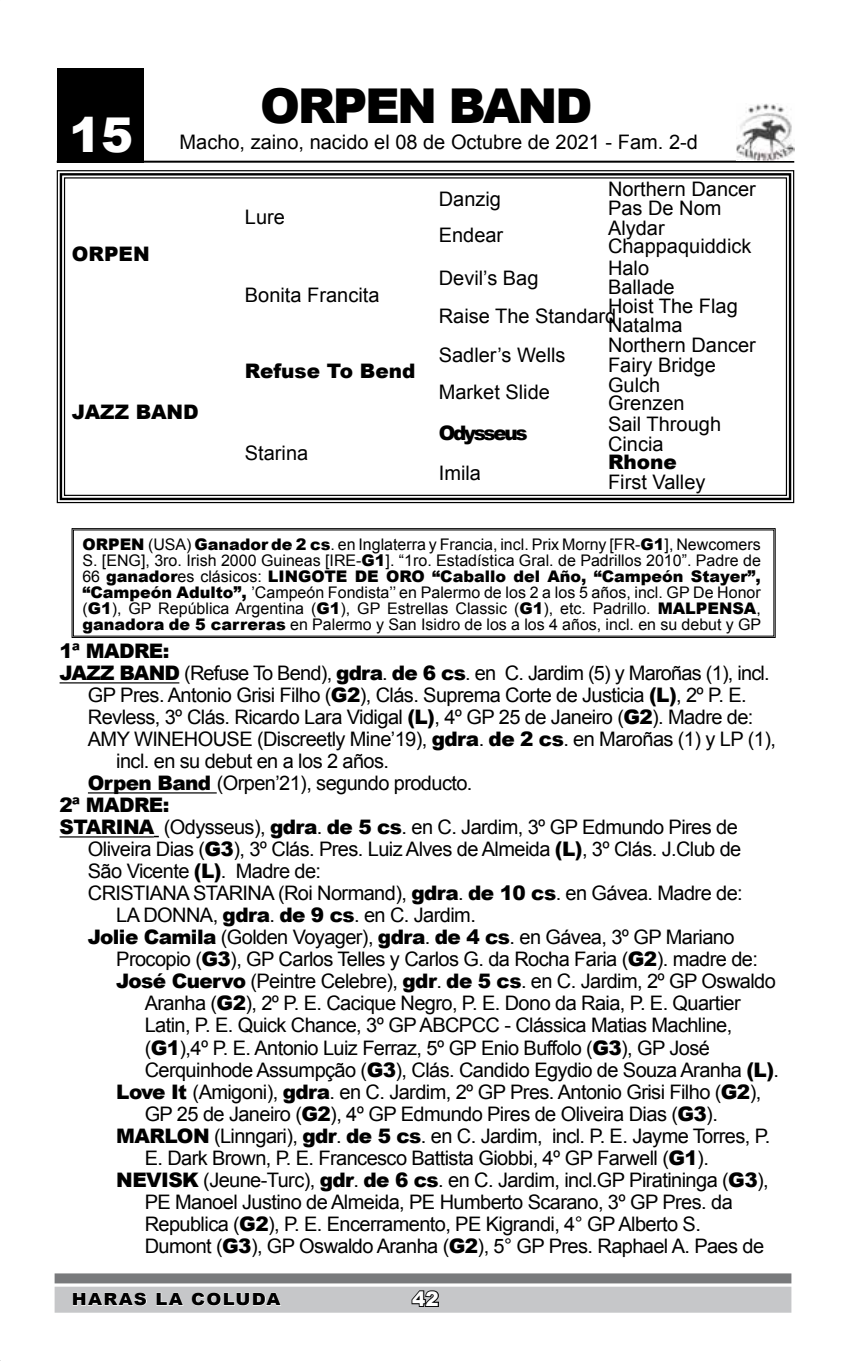
<style>
.page{position:relative;width:851px;height:1361px;background:#fff}
.page>*{position:absolute;margin:0;border:0;box-sizing:border-box;transform-origin:0 0}
.t1{font:900 48px "Arial";letter-spacing:-.05em;color:#000}
.t2{font:900 48px "Arial";color:#fff}
.t3{font:20px "Arial";letter-spacing:-.03em;color:#000}
.t4{font:20px "Arial";color:#000}
.t5{font:900 20px "Arial";letter-spacing:-.02em;color:#000}
.t6{font:900 20px "Arial";color:#000}
.t7{font:900 20px "Arial";letter-spacing:-.12em;color:#000}
.t8{font:900 20px "Arial";color:#fff}
.t9{font:900 16.8px "Arial";letter-spacing:.07em;color:#000;scale:1.08 1}
.t10{font:16px/16px "Arial";color:#000;text-align:justify}
.s1{font-weight:900}
</style>
<div class="page">
<div style="left:55px;top:1273px;width:736px;height:10px;background:#797a7c"></div>
<div style="left:55px;top:1286px;width:736px;height:26px;background:#c6c7c9"></div>
<div style="left:57px;top:68px;width:86px;height:94px;background:#000"></div>
<svg style="left:56px;top:170px;width:738px;height:334px"></svg>
<div style="left:60px;top:173px;width:731px;height:327px;border:2px solid #000"></div>
<hr style="left:57px;top:161px;width:737px;height:2px;background:#000">
<hr style="left:60px;top:682px;width:119px;height:1px;background:#000">
<hr style="left:88px;top:792px;width:129px;height:1px;background:#000">
<hr style="left:60px;top:836px;width:94px;height:1px;background:#000">
<svg style="left:411px;top:1290px;width:28px;height:17px"></svg>
<svg style="left:72px;top:1292px;width:75px;height:14px"></svg>
<svg style="left:156px;top:1292px;width:28px;height:14px"></svg>
<svg style="left:191px;top:1292px;width:90px;height:14px"></svg>
<svg style="left:72px;top:528px;width:703px;height:110px"></svg>
<img style="left:736px;top:104px;width:58px;height:57px">
<h1 class="t2" style="left:69px;top:100px;width:66px">15</h1>
<p class="t5" style="left:72px;top:239px;width:79px">ORPEN</p>
<h1 class="t1" style="left:260px;top:71px;width:334px">ORPEN BAND</h1>
<p class="t4" style="left:179px;top:129px;width:520px">Macho, zaino, nacido el 08 de Octubre de 2021 - Fam. 2-d</p>
<p class="t3" style="left:245px;top:203px;width:42px">Lure</p>
<p class="t4" style="left:245px;top:282px;width:136px">Bonita Francita</p>
<p class="t3" style="left:438px;top:186px;width:64px">Danzig</p>
<p class="t3" style="left:438px;top:222px;width:66px">Endear</p>
<p class="t4" style="left:438px;top:265px;width:101px">Devil’s Bag</p>
<p class="t4" style="left:608px;top:175px;width:149px">Northern Dancer</p>
<p class="t3" style="left:608px;top:195px;width:115px">Pas De Nom</p>
<p class="t3" style="left:608px;top:215px;width:58px">Alydar</p>
<p class="t4" style="left:608px;top:233px;width:145px">Chappaquiddick</p>
<p class="t3" style="left:608px;top:254px;width:43px">Halo</p>
<p class="t4" style="left:608px;top:274px;width:68px">Ballade</p>
<p class="t4" style="left:608px;top:293px;width:131px">Hoist The Flag</p>
<p class="t4" style="left:438px;top:302px;width:179px">Raise The Standard</p>
<p class="t4" style="left:608px;top:312px;width:76px">Natalma</p>
<p class="t6" style="left:72px;top:397px;width:128px">JAZZ BAND</p>
<p class="t6" style="left:245px;top:357px;width:172px">Refuse To Bend</p>
<p class="t4" style="left:245px;top:440px;width:65px">Starina</p>
<p class="t4" style="left:438px;top:341px;width:128px">Sadler’s Wells</p>
<p class="t4" style="left:438px;top:379px;width:113px">Market Slide</p>
<p class="t7" style="left:438px;top:419px;width:90px">Odysseus</p>
<p class="t3" style="left:438px;top:459px;width:44px">Imila</p>
<p class="t4" style="left:608px;top:332px;width:149px">Northern Dancer</p>
<p class="t4" style="left:608px;top:352px;width:109px">Fairy Bridge</p>
<p class="t3" style="left:608px;top:371px;width:54px">Gulch</p>
<p class="t4" style="left:608px;top:390px;width:78px">Grenzen</p>
<p class="t4" style="left:608px;top:411px;width:115px">Sail Through</p>
<p class="t3" style="left:608px;top:430px;width:57px">Cincia</p>
<p class="t5" style="left:608px;top:447px;width:70px">Rhone</p>
<p class="t4" style="left:608px;top:468px;width:99px">First Valley</p>
<p class="t10" style="left:82px;top:537px;width:680px"><span class="s1">ORPEN</span> (USA) <span class="s1">Ganador de 2 cs</span>. en Inglaterra y Francia, incl. Prix Morny [FR-<span class="s1">G1</span>], Newcomers S. [ENG], 3ro. Irish 2000 Guineas [IRE-<span class="s1">G1</span>]. “1ro. Estadística Gral. de Padrillos 2010”. Padre de 66 <span class="s1">ganador</span>es clásicos: <span class="s1">LINGOTE DE ORO “Caballo del Año, “Campeón Stayer”, “Campeón Adulto”,</span> ’Campeón Fondista’’ en Palermo de los 2 a los 5 años, incl. GP De Honor (<span class="s1">G1</span>), GP República Argentina (<span class="s1">G1</span>), GP Estrellas Classic (<span class="s1">G1</span>), etc. Padrillo. <span class="s1">MALPENSA</span>, <span class="s1">ganadora de 5 carreras</span> en Palermo y San Isidro de los a los 4 años, incl. en su debut y GP</p>
<p class="t5" style="left:60px;top:637px;width:111px">1ª MADRE:</p>
<p class="t3" style="left:60px;top:660px;width:711px"><span class="s1">JAZZ BAND</span> (Refuse To Bend), <span class="s1">gdra</span>. <span class="s1">de 6 cs</span>. en C. Jardim (5) y Maroñas (1), incl.</p>
<p class="t3" style="left:88px;top:682px;width:660px">GP Pres. Antonio Grisi Filho (<span class="s1">G2</span>), Clás. Suprema Corte de Justicia <span class="s1">(L)</span>, 2º P. E.</p>
<p class="t3" style="left:88px;top:704px;width:667px">Revless, 3º Clás. Ricardo Lara Vidigal <span class="s1">(L)</span>, 4º GP 25 de Janeiro (<span class="s1">G2</span>). Madre de:</p>
<p class="t3" style="left:88px;top:726px;width:689px">AMY WINEHOUSE (Discreetly Mine’19), <span class="s1">gdra</span>. <span class="s1">de 2 cs</span>. en Maroñas (1) y LP (1),</p>
<p class="t3" style="left:116px;top:748px;width:274px">incl. en su debut en a los 2 años.</p>
<p class="t3" style="left:88px;top:770px;width:386px"><span class="s1">Orpen Band</span> (Orpen’21), segundo producto.</p>
<p class="t5" style="left:60px;top:791px;width:111px">2ª MADRE:</p>
<p class="t3" style="left:60px;top:814px;width:679px"><span class="s1">STARINA</span> (Odysseus), <span class="s1">gdra</span>. <span class="s1">de 5 cs</span>. en C. Jardim, 3º GP Edmundo Pires de</p>
<p class="t3" style="left:88px;top:836px;width:655px">Oliveira Dias (<span class="s1">G3</span>), 3º Clás. Pres. Luiz Alves de Almeida <span class="s1">(L)</span>, 3º Clás. J.Club de</p>
<p class="t3" style="left:88px;top:858px;width:235px">São Vicente <span class="s1">(L)</span>. Madre de:</p>
<p class="t3" style="left:88px;top:880px;width:656px">CRISTIANA STARINA (Roi Normand), <span class="s1">gdra</span>. <span class="s1">de 10 cs</span>. en Gávea. Madre de:</p>
<p class="t3" style="left:116px;top:902px;width:361px">LA DONNA, <span class="s1">gdra</span>. <span class="s1">de 9 cs</span>. en C. Jardim.</p>
<p class="t3" style="left:88px;top:924px;width:648px"><span class="s1">Jolie Camila</span> (Golden Voyager), <span class="s1">gdra</span>. <span class="s1">de 4 cs</span>. en Gávea, 3º GP Mariano</p>
<p class="t3" style="left:116px;top:946px;width:643px">Procopio (<span class="s1">G3</span>), GP Carlos Telles y Carlos G. da Rocha Faria (<span class="s1">G2</span>). madre de:</p>
<p class="t3" style="left:116px;top:968px;width:661px"><span class="s1">José Cuervo</span> (Peintre Celebre), <span class="s1">gdr</span>. <span class="s1">de 5 cs</span>. en C. Jardim, 2º GP Oswaldo</p>
<p class="t3" style="left:145px;top:990px;width:597px">Aranha (<span class="s1">G2</span>), 2º P. E. Cacique Negro, P. E. Dono da Raia, P. E. Quartier</p>
<p class="t3" style="left:145px;top:1012px;width:589px">Latin, P. E. Quick Chance, 3º GP ABCPCC - Clássica Matias Machline,</p>
<p class="t3" style="left:145px;top:1034px;width:566px">(<span class="s1">G1</span>),4º P. E. Antonio Luiz Ferraz, 5º GP Enio Buffolo (<span class="s1">G3</span>), GP José</p>
<p class="t3" style="left:145px;top:1056px;width:636px">Cerquinhode Assumpção (<span class="s1">G3</span>), Clás. Candido Egydio de Souza Aranha <span class="s1">(L)</span>.</p>
<p class="t3" style="left:116px;top:1078px;width:646px"><span class="s1">Love It</span> (Amigoni), <span class="s1">gdra</span>. en C. Jardim, 2º GP Pres. Antonio Grisi Filho (<span class="s1">G2</span>),</p>
<p class="t3" style="left:145px;top:1100px;width:574px">GP 25 de Janeiro (<span class="s1">G2</span>), 4º GP Edmundo Pires de Oliveira Dias (<span class="s1">G3</span>).</p>
<p class="t3" style="left:116px;top:1122px;width:655px"><span class="s1">MARLON</span> (Linngari), <span class="s1">gdr</span>. <span class="s1">de 5 cs</span>. en C. Jardim, incl. P. E. Jayme Torres, P.</p>
<p class="t3" style="left:145px;top:1144px;width:565px">E. Dark Brown, P. E. Francesco Battista Giobbi, 4º GP Farwell (<span class="s1">G1</span>).</p>
<p class="t3" style="left:116px;top:1166px;width:653px"><span class="s1">NEVISK</span> (Jeune-Turc), <span class="s1">gdr</span>. <span class="s1">de 6 cs</span>. en C. Jardim, incl.GP Piratininga (<span class="s1">G3</span>),</p>
<p class="t3" style="left:145px;top:1188px;width:589px">PE Manoel Justino de Almeida, PE Humberto Scarano, 3º GP Pres. da</p>
<p class="t3" style="left:145px;top:1210px;width:557px">Republica (<span class="s1">G2</span>), P. E. Encerramento, PE Kigrandi, 4° GP Alberto S.</p>
<p class="t3" style="left:145px;top:1232px;width:621px">Dumont (<span class="s1">G3</span>), GP Oswaldo Aranha (<span class="s1">G2</span>), 5° GP Pres. Raphael A. Paes de</p>
<p class="t9" style="left:72px;top:1287px;width:194px">HARAS LA COLUDA</p>
<p class="t8" style="left:412px;top:1284px;width:28px">42</p>
</div>
